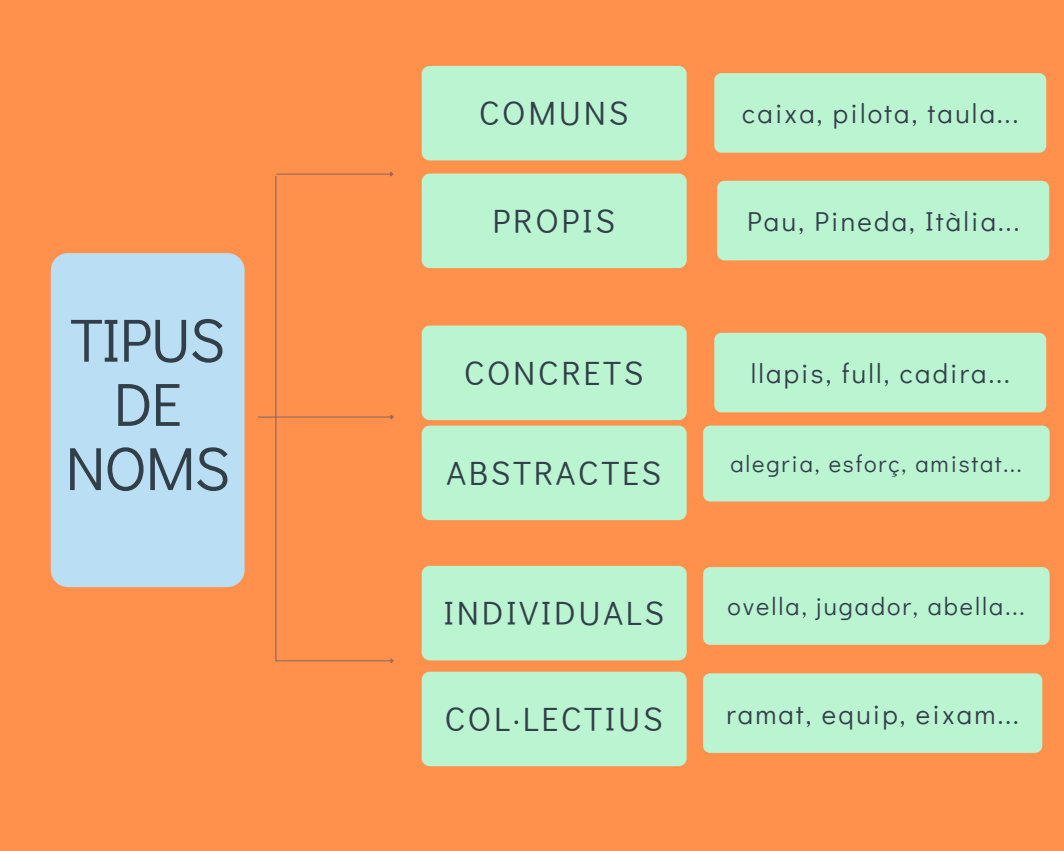
<style>
.page{position:relative;width:1064px;height:851px;background:#fff}
.page>*{position:absolute;margin:0;border:0;box-sizing:border-box;transform-origin:0 0}
.t1{font:61.28px/64.1px "Didact Gothic";letter-spacing:-.025em;color:#323f49;text-align:center}
.t2{font:33.6px "Didact Gothic";letter-spacing:.08em;color:#323f49}
.t3{font:27.3px "Didact Gothic";letter-spacing:.08em;color:#323f49}
.t4{font:25.05px "Didact Gothic";letter-spacing:.08em;color:#323f49}
.t5{font:23.55px "Didact Gothic";letter-spacing:.08em;color:#323f49}
</style>
<div class="page">
<div style="left:0;top:0;width:1063px;height:850px;background:#ff914d"></div>
<div style="left:421px;top:325px;width:265px;height:95px;background:#baf4d1;border-radius:8px"></div>
<hr style="left:276px;top:173px;width:114px;height:2px;background:#96695e">
<svg style="left:389px;top:172px;width:5px;height:5px"></svg>
<hr style="left:275px;top:176px;width:1px;height:485px;background:#96695e">
<hr style="left:275px;top:416px;width:115px;height:1px;background:#96695e">
<svg style="left:389px;top:415px;width:5px;height:4px"></svg>
<hr style="left:275px;top:660px;width:115px;height:1px;background:#96695e">
<svg style="left:389px;top:658px;width:5px;height:5px"></svg>
<svg style="left:258px;top:416px;width:18px;height:1px"></svg>
<div style="left:51px;top:253px;width:193px;height:334px;background:#badff4;border-radius:17px"></div>
<div style="left:421px;top:425px;width:265px;height:95px;background:#baf4d1;border-radius:8px"></div>
<div style="left:421px;top:66px;width:265px;height:94px;background:#baf4d1;border-radius:8px"></div>
<div style="left:421px;top:173px;width:265px;height:95px;background:#baf4d1;border-radius:8px"></div>
<div style="left:421px;top:566px;width:265px;height:94px;background:#baf4d1;border-radius:8px"></div>
<div style="left:421px;top:671px;width:265px;height:95px;background:#baf4d1;border-radius:8px"></div>
<div style="left:714px;top:73px;width:331px;height:80px;background:#baf4d1;border-radius:7px"></div>
<div style="left:717px;top:181px;width:331px;height:79px;background:#baf4d1;border-radius:7px"></div>
<div style="left:714px;top:333px;width:331px;height:79px;background:#baf4d1;border-radius:7px"></div>
<div style="left:702px;top:425px;width:347px;height:76px;background:#baf4d1;border-radius:7px"></div>
<div style="left:702px;top:567px;width:347px;height:77px;background:#baf4d1;border-radius:7px"></div>
<div style="left:702px;top:673px;width:339px;height:79px;background:#baf4d1;border-radius:7px"></div>
<h1 class="t1" style="left:65px;top:305px;width:166px">TIPUS<br>DE<br>NOMS</h1>
<p class="t2" style="left:479px;top:90px;width:150px">COMUNS</p>
<p class="t3" style="left:742px;top:95px;width:277px">caixa, pilota, taula...</p>
<p class="t2" style="left:492px;top:198px;width:124px">PROPIS</p>
<p class="t3" style="left:747px;top:202px;width:273px">Pau, Pineda, Itàlia...</p>
<p class="t2" style="left:464px;top:350px;width:181px">CONCRETS</p>
<p class="t3" style="left:750px;top:354px;width:260px">llapis, full, cadira...</p>
<p class="t2" style="left:446px;top:450px;width:216px">ABSTRACTES</p>
<p class="t5" style="left:730px;top:447px;width:293px">alegria, esforç, amistat...</p>
<p class="t2" style="left:443px;top:590px;width:222px">INDIVIDUALS</p>
<p class="t4" style="left:727px;top:588px;width:298px">ovella, jugador, abella...</p>
<p class="t2" style="left:445px;top:696px;width:219px">COL·LECTIUS</p>
<p class="t3" style="left:726px;top:695px;width:294px">ramat, equip, eixam...</p>
</div>
